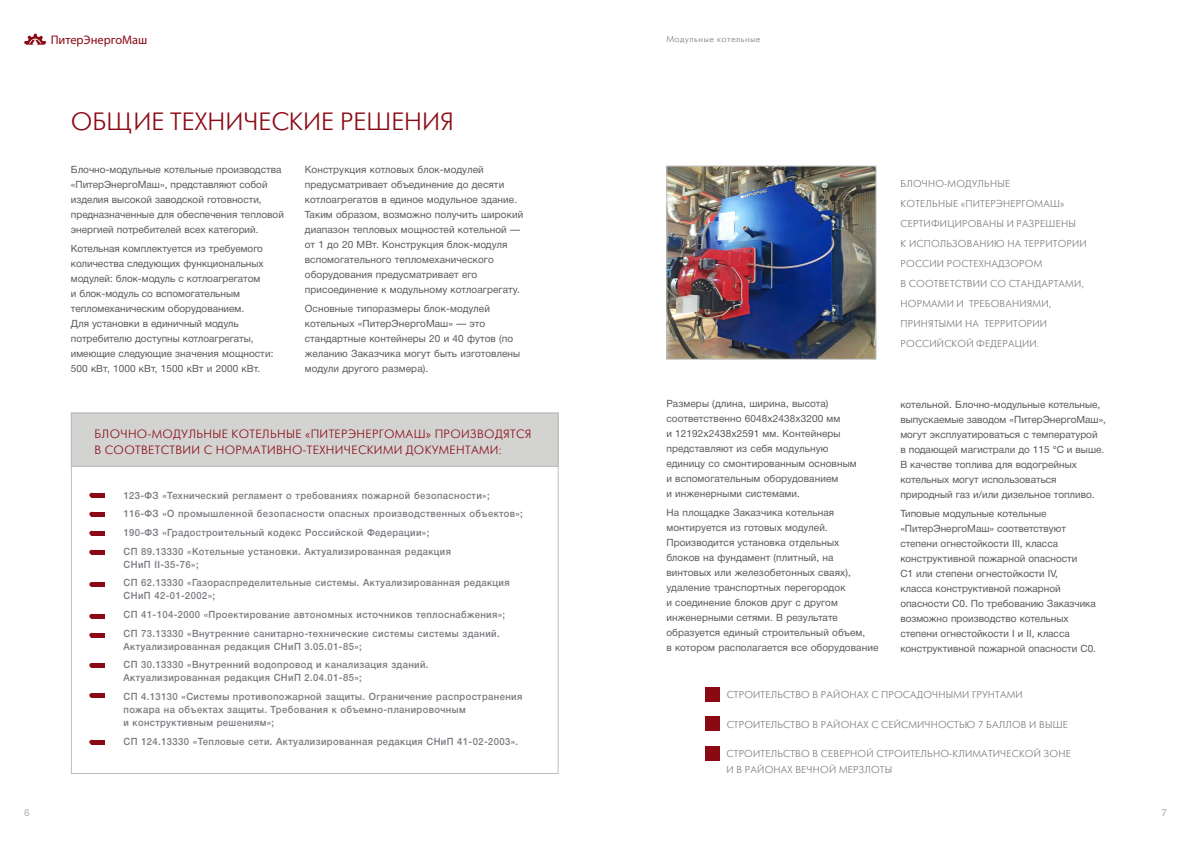
<style>
.page{position:relative;width:1191px;height:842px;background:#fff}
.page>*{position:absolute;margin:0;border:0;box-sizing:border-box;transform-origin:0 0}
.t1{font:25px "Futuris Light C";color:#8b0913}
.t2{font:12.4px "Myriad Pro";color:#8b0913}
.t3{font:12px/16px "Futuris Light C";letter-spacing:.03em;color:#8b0913}
.t4{font:10px/15px "Helvetica Neue Cyr";color:#58595b}
.t5{font:500 10px/18.7px "Helvetica Neue Cyr";letter-spacing:.04em;color:#7a7a81;scale:.95 1}
.t6{font:10px/20px "Futuris Light C";letter-spacing:.02em;color:#7a7a81}
.t7{font:500 10px "Helvetica Neue Cyr";color:#bbbdbc}
.t8{font:9px "Futuris Light C";letter-spacing:.055em;color:#7a7a81}
</style>
<div class="page">
<svg style="left:24px;top:34px;width:22px;height:11px"></svg>
<img style="left:668px;top:168px;width:206px;height:189px">
<div style="left:666px;top:166px;width:210px;height:193px;border:1px solid #bbbdbc"></div>
<div style="left:71px;top:413px;width:487px;height:53px;background:#d3d4d2"></div>
<div style="left:71px;top:413px;width:487px;height:54px;border:1px solid #bbbdbc"></div>
<hr style="left:92px;top:493px;width:13px;height:4px;background:#8b0913">
<svg style="left:89px;top:493px;width:3px;height:4px"></svg>
<hr style="left:92px;top:531px;width:13px;height:4px;background:#8b0913">
<svg style="left:89px;top:531px;width:3px;height:4px"></svg>
<hr style="left:92px;top:550px;width:13px;height:4px;background:#8b0913">
<svg style="left:89px;top:550px;width:3px;height:4px"></svg>
<hr style="left:92px;top:740px;width:13px;height:4px;background:#8b0913">
<svg style="left:89px;top:740px;width:3px;height:4px"></svg>
<div style="left:92px;top:582px;width:13px;height:5px;background:#8b0913"></div>
<svg style="left:89px;top:582px;width:3px;height:5px"></svg>
<hr style="left:92px;top:614px;width:13px;height:4px;background:#8b0913">
<hr style="left:92px;top:633px;width:13px;height:4px;background:#8b0913">
<svg style="left:89px;top:633px;width:3px;height:4px"></svg>
<hr style="left:92px;top:663px;width:13px;height:4px;background:#8b0913">
<div style="left:92px;top:693px;width:13px;height:5px;background:#8b0913"></div>
<svg style="left:89px;top:693px;width:3px;height:5px"></svg>
<hr style="left:92px;top:512px;width:13px;height:4px;background:#8b0913">
<svg style="left:89px;top:512px;width:3px;height:4px"></svg>
<div style="left:705px;top:687px;width:14px;height:15px;background:#8b0913"></div>
<div style="left:705px;top:717px;width:14px;height:14px;background:#8b0913"></div>
<div style="left:705px;top:746px;width:14px;height:15px;background:#8b0913"></div>
<p class="t2" style="left:51px;top:32px;width:98px">ПитерЭнергоМаш</p>
<p class="t8" style="left:666px;top:35px;width:96px">Модульные котельные</p>
<h1 class="t1" style="left:71px;top:109px;width:384px">Общи е технически е реш ения</h1>
<p class="t4" style="left:71px;top:162px;width:214px">Блочно-модульные котельные производства «ПитерЭнергоМаш», представляют собой изделия высокой заводской готовности, предназначенные для обеспечения тепловой энергией потребителей всех категорий.</p>
<p class="t4" style="left:71px;top:241px;width:204px">Котельная комплектуется из требуемого количества следующих функциональных модулей: блок-модуль с котлоагрегатом<br>и блок-модуль со вспомогательным тепломеханическим оборудованием.<br>Для установки в единичный модуль потребителю доступны котлоагрегаты, имеющие следующие значения мощности:<br>500 кВт, 1000 кВт, 1500 кВт и 2000 кВт.</p>
<p class="t4" style="left:305px;top:162px;width:220px">Конструкция котловых блок-модулей предусматривает объединение до десяти котлоагрегатов в единое модульное здание.<br>Таким образом, возможно получить широкий диапазон тепловых мощностей котельной — от 1 до 20 МВт. Конструкция блок-модуля вспомогательного тепломеханического оборудования предусматривает его присоединение к модульному котлоагрегату.</p>
<p class="t4" style="left:305px;top:301px;width:217px">Основные типоразмеры блок-модулей котельных «ПитерЭнергоМаш» — это стандартные контейнеры 20 и 40 футов (по желанию Заказчика могут быть изготовлены модули другого размера).</p>
<p class="t3" style="left:95px;top:427px;width:311px">Блочно-модульные котельные «ПитерЭнергоМаш</p>
<p class="t3" style="left:95px;top:427px;width:438px;text-indent:331px">» производятся в соответствии с нормати вно-техни чески ми документами :</p>
<p class="t5" style="left:123px;top:486px;width:422px">123-ФЗ «Технический регламент о требованиях пожарной безопасности»; 116-ФЗ «О промышленной безопасности опасных производственных объектов»; 190-ФЗ «Градостроительный кодекс Российской Федерации»;<br>СП 89.13330 «Котельные установки. Актуализированная редакция</p>
<p class="t5" style="left:123px;top:555px;width:408px">СН иП II-35-76»;<br>СП 62.13330 «Газораспределительные системы. Актуализированная редакция</p>
<p class="t5" style="left:123px;top:587px;width:403px">СН иП 42-01-2002»;<br>СП 41-104-2000 «Проектирование автономных источников теплоснабжения»;<br>СП 73.13330 «Внутренние санитарно-технические системы системы зданий.</p>
<p class="t5" style="left:123px;top:637px;width:322px">Актуализированная редакция СН иП 3.05.01-85»;<br>СП 30.13330 «Внутренний водопровод и канализация зданий.</p>
<p class="t5" style="left:123px;top:669px;width:421px">Актуализированная редакция СН иП 2.04.01-85»;<br>СП 4.13130 «Системы противопожарной защиты. Ограничение распространения</p>
<p class="t5" style="left:123px;top:703px;width:362px;line-height:13px">пожара на объектах защиты. Требования к объемно-планировочным и конструктивным решениям»;</p>
<p class="t5" style="left:123px;top:732px;width:417px">СП 124.13330 «Тепловые сети. Актуализированная редакция СН иП 41-02-2003».</p>
<p class="t4" style="left:666px;top:396px;width:192px">Размеры (длина, ширина, высота) соответственно 6048х2438х3200 мм<br>и 12192х2438х2591 мм. Контейнеры представляют из себя модульную единицу со смонтированным основным и вспомогательным оборудованием<br>и инженерными системами.</p>
<p class="t4" style="left:666px;top:505px;width:214px">На площадке Заказчика котельная монтируется из готовых модулей.<br>Производится установка отдельных<br>блоков на фундамент (плитный, на винтовых или железобетонных сваях), удаление транспортных перегородок<br>и соединение блоков друг с другом инженерными сетями. В результате образуется единый строительный объем,<br>в котором располагается все оборудование</p>
<p class="t6" style="left:900px;top:173px;width:143px">Блочно-модульные котельные «ПитерЭнергоМаш</p>
<p class="t6" style="left:900px;top:193px;width:177px;text-indent:160px">» сертифи цированы и разреш ены к исп</p>
<p class="t6" style="left:931px;top:233px;width:110px">ользовани ю на терри</p>
<p class="t6" style="left:1052px;top:233px;width:21px">тории</p>
<p class="t6" style="left:900px;top:253px;width:23px">России</p>
<p class="t6" style="left:900px;top:253px;width:185px;text-indent:46px">РосТехНадзором<br>в соответствии со стандартами , нормами и требованиями,<br>при</p>
<p class="t6" style="left:921px;top:313px;width:81px">нятыми на терри</p>
<p class="t6" style="left:1013px;top:313px;width:21px">тории</p>
<p class="t6" style="left:900px;top:333px;width:23px">Росси</p>
<p class="t6" style="left:937px;top:333px;width:104px">йской Федерации .</p>
<p class="t4" style="left:900px;top:397px;width:207px">котельной. Блочно-модульные котельные, выпускаемые заводом «ПитерЭнергоМаш», могут эксплуатироваться с температурой<br>в подающей магистрали до 115 °С и выше.<br>В качестве топлива для водогрейных котельных могут использоваться природный газ и/или дизельное топливо.</p>
<p class="t4" style="left:900px;top:506px;width:197px">Типовые модульные котельные «ПитерЭнергоМаш» соответствуют степени огнестойкости III, класса конструктивной пожарной опасности<br>С1 или степени огнестойкости IV,<br>класса конструктивной пожарной опасности С0. По требованию Заказчика возможно производство котельных степени огнестойкости I и II, класса конструктивной пожарной опасности С0.</p>
<p class="t6" style="left:726px;top:685px;width:242px">Строительство в Районах С просадочнымигр</p>
<p class="t6" style="left:982px;top:685px;width:40px">унтами</p>
<p class="t6" style="left:726px;top:715px;width:343px">Строительство в районах с сейсми чностью 7 баллов и выш е</p>
<p class="t6" style="left:726px;top:746px;width:346px;line-height:16px">Строительство в северной строительно-климати ческой зоне и в районах вечной мерзлоты</p>
<p class="t7" style="left:24px;top:807px;width:7px">6</p>
<p class="t7" style="left:1161px;top:807px;width:7px">7</p>
</div>
